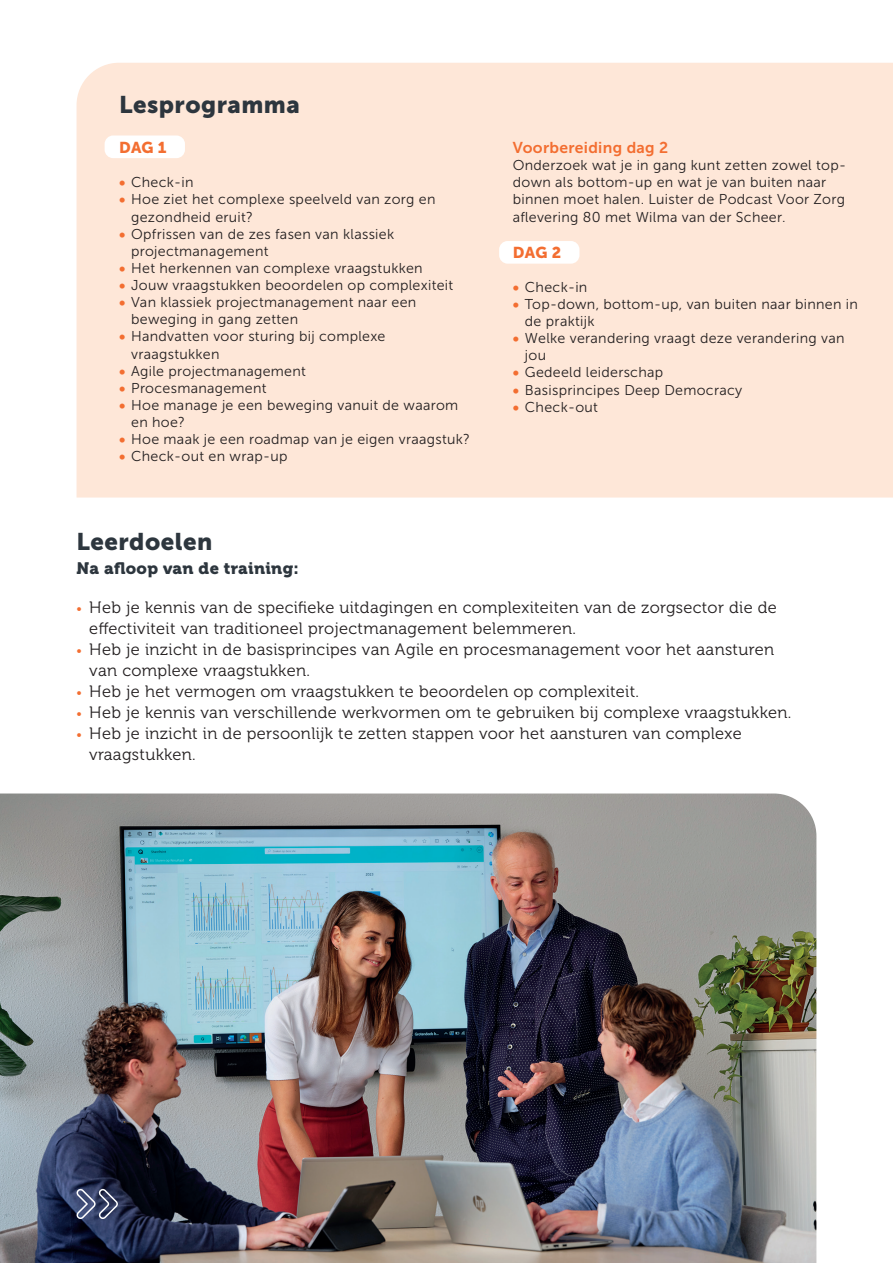
<style>
.page{position:relative;width:893px;height:1263px;background:#fff}
.page>*{position:absolute;margin:0;border:0;box-sizing:border-box;transform-origin:0 0}
.t1{font:24px "Museo Sans 900";letter-spacing:.02em;color:#2d363e}
.t2{font:16.5px/21px "Museo 300";letter-spacing:.02em;color:#231f20}
.t3{font:16.5px "Museo 900";letter-spacing:.02em;color:#2d363e}
.t4{font:15.75px "Museo Sans 700";letter-spacing:.02em;color:#f36e31}
.t5{font:15.75px "Museo Sans 900";letter-spacing:.015em;color:#f36e31}
.t6{font:14.25px/17.1px "Museo Sans 300";letter-spacing:.02em;color:#231f20}
.s1{font-family:"Museo Sans 900";font-size:13.5px;color:#f36e31}
.s2{font-family:"Museo Sans 300";font-size:13.5px;color:#f36e31}
</style>
<div class="page">
<div style="left:77px;top:63px;width:816px;height:434px;background:#fee7d8"></div>
<img style="left:0;top:793px;width:816px;height:470px">
<svg style="left:76px;top:1189px;width:42px;height:30px"></svg>
<div style="left:105px;top:135px;width:80px;height:23px;background:#fff;border-radius:9px"></div>
<div style="left:499px;top:241px;width:80px;height:23px;background:#fff;border-radius:9px"></div>
<h1 class="t1" style="left:119px;top:91px;width:182px">Lesprogramma</h1>
<p class="t5" style="left:119px;top:139px;width:49px">DAG 1</p>
<p class="t6" style="left:119px;top:174px;width:76px"><span class="s1">•</span> Check-in</p>
<p class="t6" style="left:131px;top:191px;width:306px;text-indent:-12px"><span class="s1">•</span> Hoe ziet het complexe speelveld van zorg en gezondheid eruit?</p>
<p class="t6" style="left:131px;top:225px;width:264px;text-indent:-12px"><span class="s1">•</span> Opfrissen van de zes fasen van klassiek projectmanagement</p>
<p class="t6" style="left:119px;top:260px;width:305px"><span class="s1">•</span> Het herkennen van complexe vraagstukken</p>
<p class="t6" style="left:119px;top:277px;width:336px"><span class="s1">•</span> Jouw vraagstukken beoordelen op complexiteit</p>
<p class="t6" style="left:131px;top:294px;width:287px;text-indent:-12px"><span class="s1">•</span> Van klassiek projectmanagement naar een beweging in gang zetten</p>
<p class="t6" style="left:131px;top:328px;width:256px;text-indent:-12px"><span class="s1">•</span> Handvatten voor sturing bij complexe vraagstukken</p>
<p class="t6" style="left:119px;top:362px;width:188px"><span class="s1">•</span> Agile projectmanagement</p>
<p class="t6" style="left:119px;top:379px;width:149px"><span class="s1">•</span> Procesmanagement</p>
<p class="t6" style="left:131px;top:397px;width:329px;text-indent:-12px"><span class="s1">•</span> Hoe manage je een beweging vanuit de waarom en hoe?</p>
<p class="t6" style="left:119px;top:431px;width:352px"><span class="s1">•</span> Hoe maak je een roadmap van je eigen vraagstuk?</p>
<p class="t6" style="left:119px;top:448px;width:170px"><span class="s1">•</span> Check-out en wrap-up</p>
<p class="t4" style="left:513px;top:139px;width:157px">Voorbereiding dag 2</p>
<p class="t6" style="left:513px;top:157px;width:335px">Onderzoek wat je in gang kunt zetten zowel top&shy;down als bottom-up en wat je van buiten naar binnen moet halen. Luister de Podcast Voor Zorg aflevering 80 met Wilma van der Scheer.</p>
<p class="t5" style="left:513px;top:243px;width:50px">DAG 2</p>
<p class="t6" style="left:513px;top:278px;width:76px"><span class="s1">•</span> Check-in</p>
<p class="t6" style="left:525px;top:296px;width:335px;text-indent:-12px"><span class="s1">•</span> Top-down, bottom-up, van buiten naar binnen in de praktijk</p>
<p class="t6" style="left:525px;top:330px;width:321px;text-indent:-12px"><span class="s1">•</span> Welke verandering vraagt deze verandering van jou</p>
<p class="t6" style="left:513px;top:364px;width:152px"><span class="s1">•</span> Gedeeld leiderschap</p>
<p class="t6" style="left:513px;top:381px;width:231px"><span class="s1">•</span> Basisprincipes Deep Democracy</p>
<p class="t6" style="left:513px;top:398px;width:87px"><span class="s1">•</span> Check-out</p>
<h1 class="t1" style="left:77px;top:528px;width:137px">Leerdoelen</h1>
<p class="t3" style="left:77px;top:558px;width:224px">Na afloop van de training:</p>
<p class="t2" style="left:89px;top:597px;width:689px;text-indent:-13px"><span class="s2">•</span> Heb je kennis van de specifieke uitdagingen en complexiteiten van de zorgsector die de effectiviteit van traditioneel projectmanagement belemmeren.</p>
<p class="t2" style="left:89px;top:639px;width:686px;text-indent:-13px"><span class="s2">•</span> Heb je inzicht in de basisprincipes van Agile en procesmanagement voor het aansturen van complexe vraagstukken.</p>
<p class="t2" style="left:77px;top:681px;width:564px"><span class="s2">•</span> Heb je het vermogen om vraagstukken te beoordelen op complexiteit.</p>
<p class="t2" style="left:77px;top:702px;width:716px"><span class="s2">•</span> Heb je kennis van verschillende werkvormen om te gebruiken bij complexe vraagstukken.</p>
<p class="t2" style="left:89px;top:723px;width:654px;text-indent:-13px"><span class="s2">•</span> Heb je inzicht in de persoonlijk te zetten stappen voor het aansturen van complexe vraagstukken.</p>
</div>
